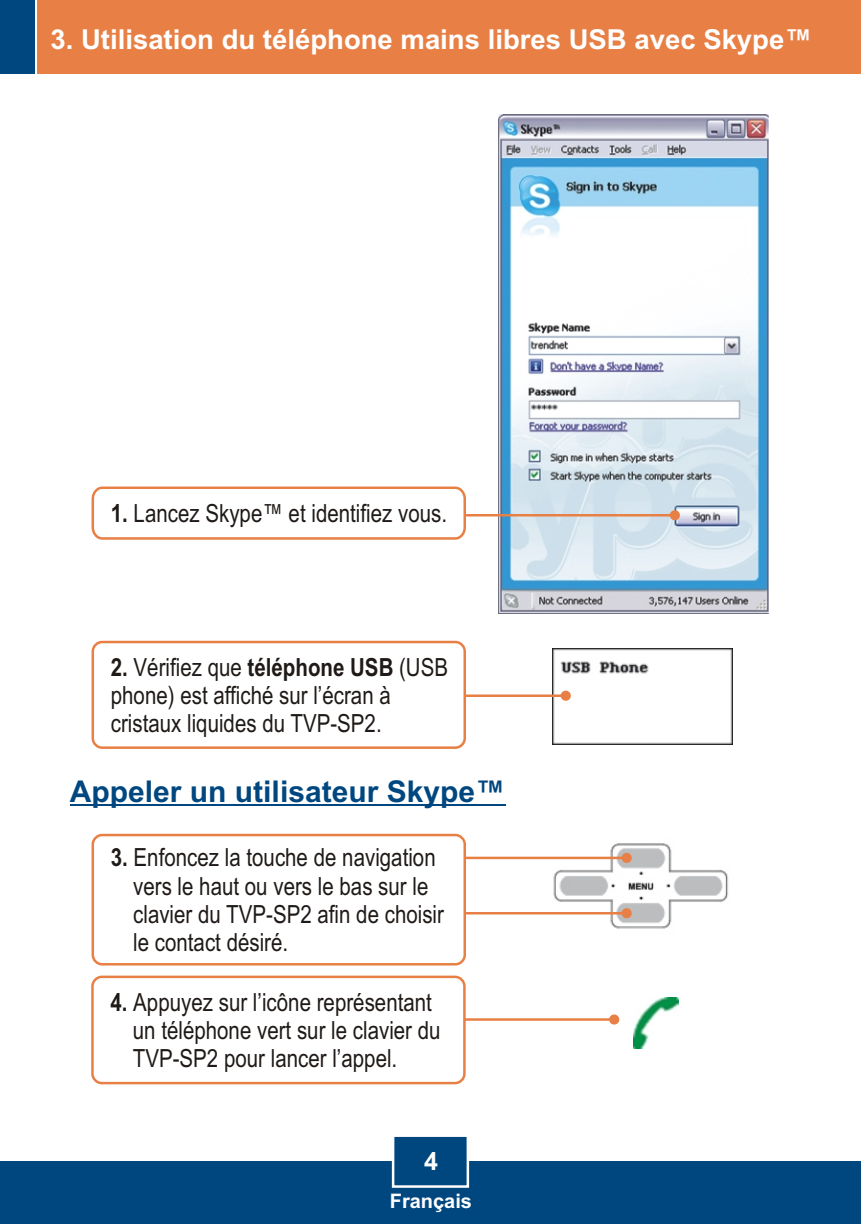
<style>
.page{position:relative;width:861px;height:1224px;background:#fff}
.page>*{position:absolute;margin:0;border:0;box-sizing:border-box;transform-origin:0 0}
.t1{font:700 30px "Arial";color:#004780}
.t2{font:700 27.5px "Arial";color:#fff}
.t3{font:25px/28.2px "Arial Narrow";color:#1f1a17}
.t4{font:700 25px "Arial";color:#fff}
.t5{font:700 20px "Arial";color:#fff}
.s1{font-weight:700}
</style>
<div class="page">
<div style="left:0;top:1161px;width:861px;height:62px;background:#004780"></div>
<div style="left:37px;top:0;width:824px;height:74px;background:#e88045"></div>
<div style="left:0;top:0;width:35px;height:74px;background:#004780"></div>
<svg style="left:391px;top:1136px;width:79px;height:52px"></svg>
<img style="left:553px;top:843px;width:176px;height:86px">
<img style="left:552px;top:648px;width:180px;height:96px">
<img style="left:499px;top:114px;width:270px;height:499px">
<svg style="left:466px;top:690px;width:105px;height:10px"></svg>
<svg style="left:466px;top:853px;width:165px;height:10px"></svg>
<svg style="left:466px;top:908px;width:165px;height:10px"></svg>
<div style="left:92px;top:833px;width:374px;height:132px;background:#fff;border:3px solid #e88045;border-radius:9px"></div>
<svg style="left:91px;top:485px;width:589px;height:56px"></svg>
<div style="left:92px;top:640px;width:374px;height:109px;background:#fff;border:3px solid #e88045;border-radius:9px"></div>
<hr style="left:70px;top:804px;width:435px;height:1px;background:#004780">
<svg style="left:465px;top:1014px;width:154px;height:10px"></svg>
<div style="left:91px;top:975px;width:374px;height:109px;background:#fff;border:3px solid #e88045;border-radius:9px"></div>
<img style="left:633px;top:997px;width:45px;height:51px">
<p class="t2" style="left:50px;top:29px;width:763px">3. Utilisation du téléphone mains libres USB avec Skype™</p>
<p class="t3" style="left:111px;top:501px;width:338px"><span class="s1">1.</span> Lancez Skype™ et identifiez vous.</p>
<p class="t3" style="left:111px;top:655px;width:339px"><span class="s1">2.</span> Vérifiez que <span class="s1">téléphone USB</span> (USB phone) est affiché sur l’écran à cristaux liquides du TVP-SP2.</p>
<p class="t1" style="left:70px;top:779px;width:437px">Appeler un utilisateur Skype™</p>
<p class="t3" style="left:133px;top:845px;width:312px;text-indent:-22px"><span class="s1">3.</span> Enfoncez la touche de navigation vers le haut ou vers le bas sur le clavier du TVP-SP2 afin de choisir le contact désiré.</p>
<p class="t3" style="left:133px;top:990px;width:309px;text-indent:-22px"><span class="s1">4.</span> Appuyez sur l’icône représentant un téléphone vert sur le clavier du<br>TVP-SP2 pour lancer l’appel.</p>
<p class="t4" style="left:424px;top:1151px;width:15px">4</p>
<p class="t5" style="left:390px;top:1192px;width:84px">Français</p>
</div>
